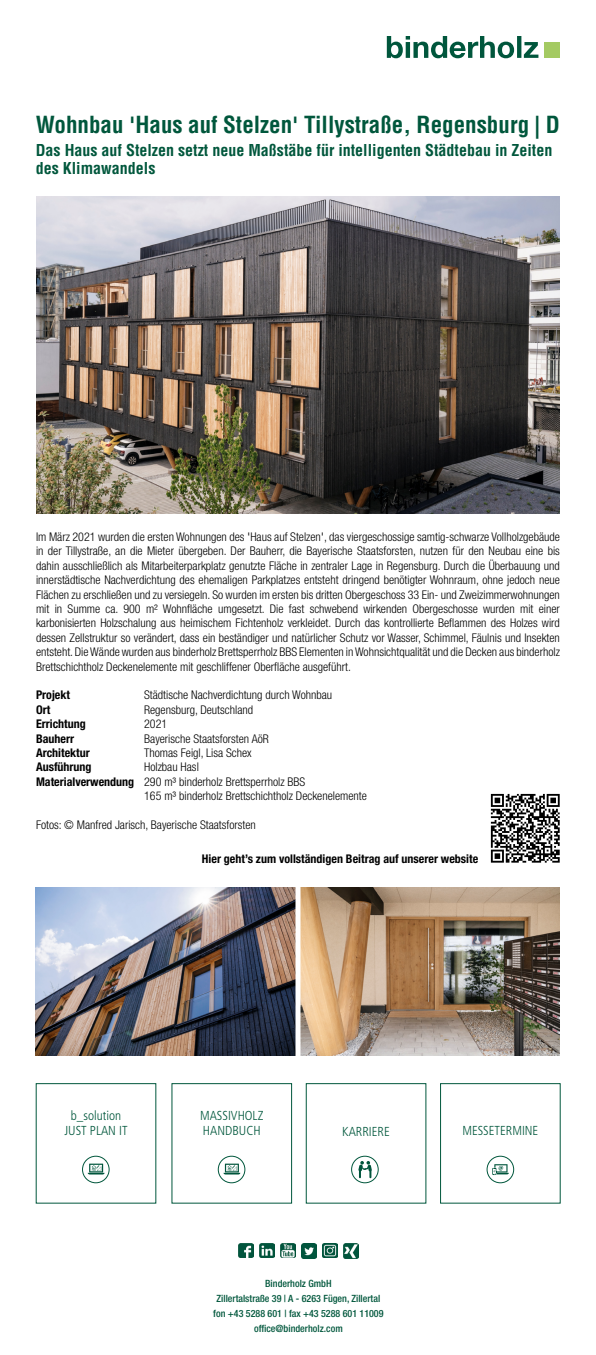
<style>
.page{position:relative;width:596px;height:1355px;background:#fff}
.page>*{position:absolute;margin:0;border:0;box-sizing:border-box;transform-origin:0 0}
.t1{font:700 condensed 23px "Helvetica";color:#00573c}
.t2{font:700 condensed 16px/18px "Helvetica";color:#00573c}
.t3{font:300 condensed 13px/15.6px "Frutiger";color:#00573c}
.t4{font:300 condensed 12px/14.4px "Helvetica Neue";color:#000;text-align:justify}
.t5{font:700 condensed 12px "Helvetica Neue";color:#000}
.t6{font:500 condensed 10px/15px "Helvetica Neue";color:#00573c;text-align:center}
.s1{font-family:"Helvetica Neue";font-weight:500;font-stretch:normal}
.s2{font-weight:400;font-stretch:normal}
.s3{font-weight:700}
</style>
<div class="page">
<svg style="left:219px;top:1156px;width:27px;height:27px"></svg>
<svg style="left:223px;top:1164px;width:17px;height:11px"></svg>
<div style="left:218px;top:1156px;width:27px;height:27px;border:1px solid #00573c;border-radius:50%"></div>
<svg style="left:354px;top:1158px;width:23px;height:23px"></svg>
<svg style="left:358px;top:1161px;width:13px;height:17px"></svg>
<div style="left:351px;top:1156px;width:27px;height:27px;border:1px solid #00573c;border-radius:50%"></div>
<svg style="left:488px;top:1157px;width:24px;height:25px"></svg>
<svg style="left:492px;top:1164px;width:16px;height:11px"></svg>
<div style="left:440px;top:1083px;width:120px;height:120px;border:1px solid #00573c"></div>
<div style="left:486px;top:1156px;width:27px;height:27px;border:1px solid #00573c;border-radius:50%"></div>
<img style="left:36px;top:197px;width:523px;height:317px">
<svg style="left:83px;top:1156px;width:27px;height:27px"></svg>
<svg style="left:88px;top:1164px;width:17px;height:11px"></svg>
<div style="left:82px;top:1156px;width:27px;height:27px;border:1px solid #00573c;border-radius:50%"></div>
<img style="left:36px;top:887px;width:523px;height:168px">
<div style="left:543px;top:42px;width:16px;height:16px;background:#a4ca62"></div>
<svg style="left:386px;top:36px;width:152px;height:22px"></svg>
<img style="left:238px;top:1243px;width:15px;height:15px">
<img style="left:259px;top:1243px;width:15px;height:15px">
<img style="left:343px;top:1243px;width:15px;height:15px">
<img style="left:280px;top:1243px;width:15px;height:15px">
<img style="left:301px;top:1243px;width:15px;height:15px">
<img style="left:322px;top:1243px;width:15px;height:15px">
<div style="left:295px;top:882px;width:5px;height:180px;background:#fff"></div>
<svg style="left:490px;top:794px;width:69px;height:69px"></svg>
<h1 class="t1" style="left:36px;top:111px;width:525px">Wohnbau <span class="s1">'</span>Haus auf Stelzen<span class="s1">'</span> Tillystraße, Regensburg | D</h1>
<h2 class="t2" style="left:36px;top:141px;width:518px">Das Haus auf Stelzen setzt neue Maßstäbe für intelligenten Städtebau in Zeiten des Klimawandels</h2>
<p class="t4" style="left:36px;top:530px;width:525px">Im März 2021 wurden die ersten Wohnungen des <span class="s2">'</span>Haus auf Stelzen<span class="s2">'</span>, das viergeschossige samtig-schwarze Vollholzgebäude in der Tillystraße, an die Mieter übergeben. Der Bauherr, die Bayerische Staatsforsten, nutzen für den Neubau eine bis dahin ausschließlich als Mitarbeiterparkplatz genutzte Fläche in zentraler Lage in Regensburg. Durch die Überbauung und innerstädtische Nachverdichtung des ehemaligen Parkplatzes entsteht dringend benötigter Wohnraum, ohne jedoch neue Flächen zu erschließen und zu versiegeln. So wurden im ersten bis dritten Obergeschoss 33 Ein- und Zweizimmerwohnungen mit in Summe ca. 900 m² Wohnfläche umgesetzt. Die fast schwebend wirkenden Obergeschosse wurden mit einer karbonisierten Holzschalung aus heimischem Fichtenholz verkleidet. Durch das kontrollierte Beflammen des Holzes wird dessen Zellstruktur so verändert, dass ein beständiger und natürlicher Schutz vor Wasser, Schimmel, Fäulnis und Insekten entsteht. Die Wände wurden aus binderholz Brettsperrholz BBS Elementen in Wohnsichtqualität und die Decken aus binderholz Brettschichtholz Deckenelemente mit geschliffener Oberfläche ausgeführt.</p>
<p class="t5" style="left:36px;top:688px;width:35px">Projekt</p>
<p class="t4" style="left:144px;top:688px;width:189px">Städtische Nachverdichtung durch Wohnbau</p>
<p class="t5" style="left:36px;top:702px;width:16px">Ort</p>
<p class="t4" style="left:144px;top:702px;width:110px">Regensburg, Deutschland</p>
<p class="t5" style="left:36px;top:717px;width:51px">Errichtung</p>
<p class="t4" style="left:144px;top:717px;width:25px">2021</p>
<p class="t5" style="left:36px;top:731px;width:39px">Bauherr</p>
<p class="t4" style="left:144px;top:731px;width:126px">Bayerische Staatsforsten AöR</p>
<p class="t5" style="left:36px;top:746px;width:55px">Architektur</p>
<p class="t4" style="left:144px;top:746px;width:109px">Thomas Feigl, Lisa Schex</p>
<p class="t5" style="left:36px;top:760px;width:57px">Ausführung</p>
<p class="t4" style="left:144px;top:760px;width:56px">Holzbau Hasl</p>
<p class="t4" style="left:36px;top:774px;width:270px"><span class="s3">Materialverwendung</span> 290 m³ binderholz Brettsperrholz BBS</p>
<p class="t4" style="left:144px;top:789px;width:224px">165 m³ binderholz Brettschichtholz Deckenelemente</p>
<p class="t4" style="left:36px;top:818px;width:221px">Fotos: © Manfred Jarisch, Bayerische Staatsforsten</p>
<p class="t5" style="left:202px;top:851px;width:278px">Hier geht’s zum vollständigen Beitrag auf unserer website</p>
<p class="t3" style="left:64px;top:1108px;width:65px;text-align:center">b_solution<br>JUST PLAN IT</p>
<p class="t3" style="left:200px;top:1108px;width:65px">MASSIVHOLZ<br>HANDBUCH</p>
<p class="t3" style="left:342px;top:1123px;width:49px">KARRIERE</p>
<p class="t3" style="left:462px;top:1123px;width:77px">MESSETERMINE</p>
<p class="t6" style="left:213px;top:1276px;width:172px">Binderholz GmbH<br>Zillertalstraße 39 | A - 6263 Fügen, Zillertal fon +43 5288 601 | fax +43 5288 601 11009 office@binderholz.com</p>
</div>
